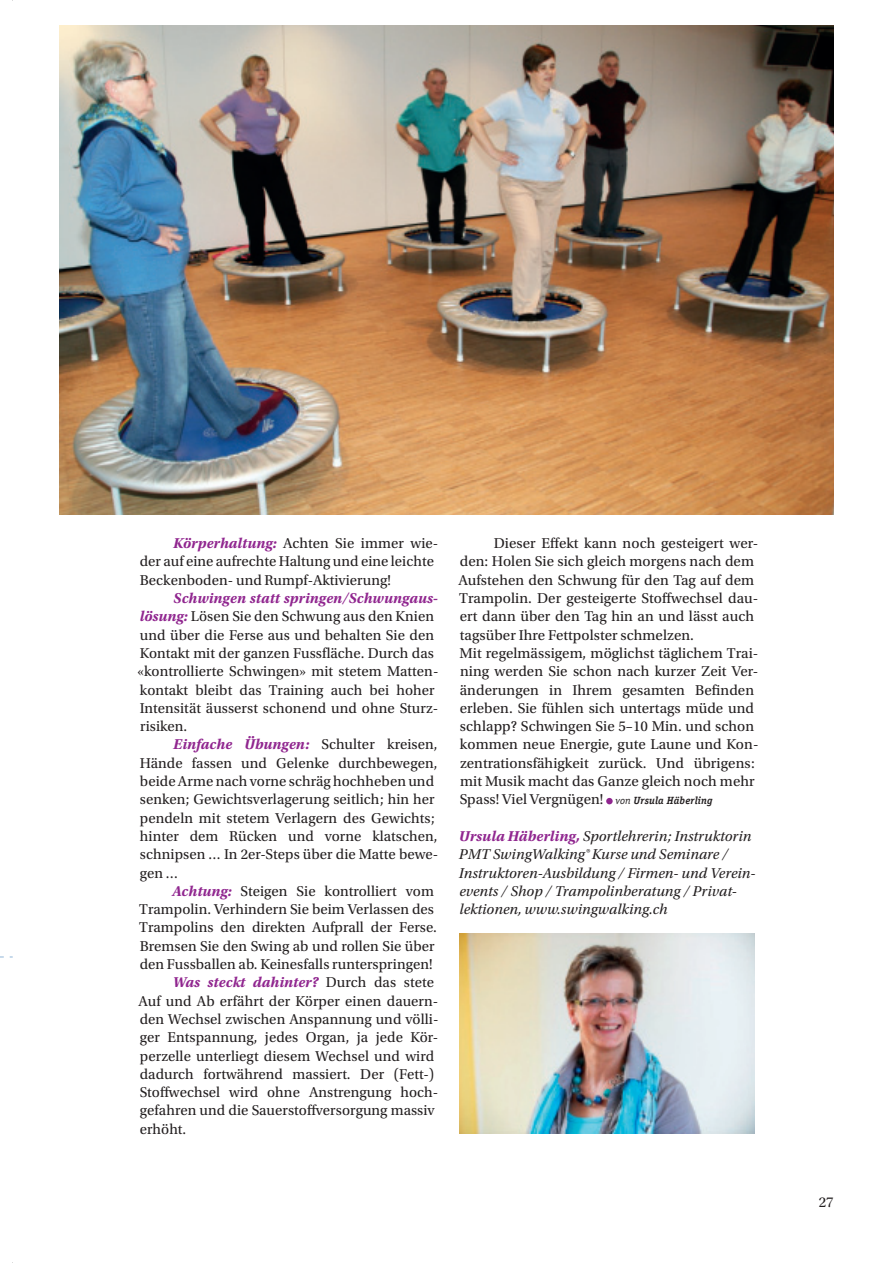
<style>
.page{position:relative;width:893px;height:1263px;background:#fff}
.page>*{position:absolute;margin:0;border:0;box-sizing:border-box;transform-origin:0 0}
.t1{font:15px/18.3px "Utopia Std";letter-spacing:.005em;color:#231f20}
.t2{font:italic 15px/18.3px "Utopia Std";letter-spacing:.005em;color:#231f20}
.t3{font:italic 700 15px "Utopia Std";letter-spacing:.005em;color:#90268f}
.s1{font-weight:700;font-style:italic;color:#90268f}
.s2{font-weight:400;font-style:normal;color:#231f20}
.s3{font-family:"Officina Serif Std";font-style:italic;font-size:10.5px}
.s4{font-family:"Officina Serif Std";font-weight:700;font-style:italic;font-size:10.5px}
.s5{font-weight:700;color:#90268f}
</style>
<div class="page">
<img style="left:459px;top:934px;width:296px;height:200px">
<div style="left:606px;top:798px;width:7px;height:6px;background:#90268f;border-radius:50%"></div>
<img style="left:59px;top:26px;width:774px;height:489px">
<p class="t1" style="left:140px;top:535px;width:300px;text-indent:33px"><span class="s1">Körperhaltung:</span> Achten Sie immer wie&shy;der auf eine aufrechte Haltung und eine leichte<br>Beckenboden- und Rumpf-Aktivierung!</p>
<p class="t1" style="left:138px;top:590px;width:302px;text-indent:36px"><span class="s1">Schwingen statt springen/Schwungaus&shy;lösung:</span> Lösen Sie den Schwung aus den Knien und über die Ferse aus und behalten Sie den Kontakt mit der ganzen Fussfläche. Durch das «kontrollierte Schwingen» mit stetem Matten&shy;kontakt bleibt das Training auch bei hoher Intensität äusserst schonend und ohne Sturz&shy;risiken.</p>
<p class="t1" style="left:140px;top:737px;width:300px;text-indent:33px"><span class="s1">Einfache Übungen:</span> Schulter kreisen, Hände fassen und Gelenke durchbewegen, beide Arme nach vorne schräg hochheben und senken; Gewichtsverlagerung seitlich; hin her pendeln mit stetem Verlagern des Gewichts; hinter dem Rücken und vorne klatschen, schnip sen … In 2er-Steps über die Matte bewe&shy;gen …</p>
<p class="t1" style="left:172px;top:883px;width:263px"><span class="s1">Achtung:</span> Steigen Sie kontrolliert vom</p>
<p class="t1" style="left:139px;top:901px;width:296px">Trampolin. Verhindern Sie beim Verlassen des</p>
<p class="t1" style="left:139px;top:920px;width:299px">Trampolins den direkten Aufprall der Ferse.</p>
<p class="t1" style="left:140px;top:938px;width:297px">Bremsen Sie den Swing ab und rollen Sie über</p>
<p class="t1" style="left:140px;top:956px;width:294px">den Fussballen ab. Keinesfalls runterspringen!</p>
<p class="t3" style="left:173px;top:977px;width:263px">Was steckt dahinter? <span class="s2">Durch das stete</span></p>
<p class="t1" style="left:138px;top:993px;width:301px">Auf und Ab erfährt der Körper einen dauern-</p>
<p class="t1" style="left:140px;top:1011px;width:300px">den Wechsel zwischen Anspannung und völli-</p>
<p class="t1" style="left:140px;top:1029px;width:300px">ger Entspannung, jedes Organ, ja jede Kör-</p>
<p class="t1" style="left:140px;top:1048px;width:296px">perzelle unterliegt diesem Wechsel und wird</p>
<p class="t1" style="left:140px;top:1066px;width:296px">dadurch fortwährend massiert. Der (Fett-)</p>
<p class="t1" style="left:140px;top:1084px;width:300px">Stoffwechsel wird ohne Anstrengung hoch-</p>
<p class="t1" style="left:140px;top:1103px;width:296px">gefahren und die Sauerstoffversorgung massiv</p>
<p class="t1" style="left:140px;top:1121px;width:48px">erhöht.</p>
<p class="t1" style="left:458px;top:535px;width:301px;text-indent:35px">Dieser Effekt kann noch gesteigert wer&shy;den: Holen Sie sich gleich morgens nach dem Aufstehen den Schwung für den Tag auf dem Trampolin. Der gesteigerte Stoffwechsel dau&shy;ert dann über den Tag hin an und lässt auch tagsüber Ihre Fettpolster schmelzen.<br>Mit regelmässigem, möglichst täglichem Trai&shy;ning werden Sie schon nach kurzer Zeit Ver&shy;änderungen in Ihrem gesamten Befinden erleben. Sie fühlen sich untertags müde und schlapp? Schwingen Sie 5–10 Min. und schon kommen neue Energie, gute Laune und Kon&shy;zentrationsfähigkeit zurück. Und übrigens: mit Musik macht das Ganze gleich noch mehr Spass! Viel Vergnügen! <span class="s3">von</span> <span class="s4">Ursula Häberling</span></p>
<p class="t2" style="left:459px;top:828px;width:298px"><span class="s5">Ursula Häberling,</span> Sportlehrerin; Instruktorin PMT SwingWalking® Kurse und Seminare / Instruktoren-Ausbildung / Firmen- und Verein&shy;events / Shop / Trampolinberatung / Privat&shy;lektionen, www.swingwalking.ch</p>
<p class="t1" style="left:819px;top:1194px;width:17px">27</p>
</div>
